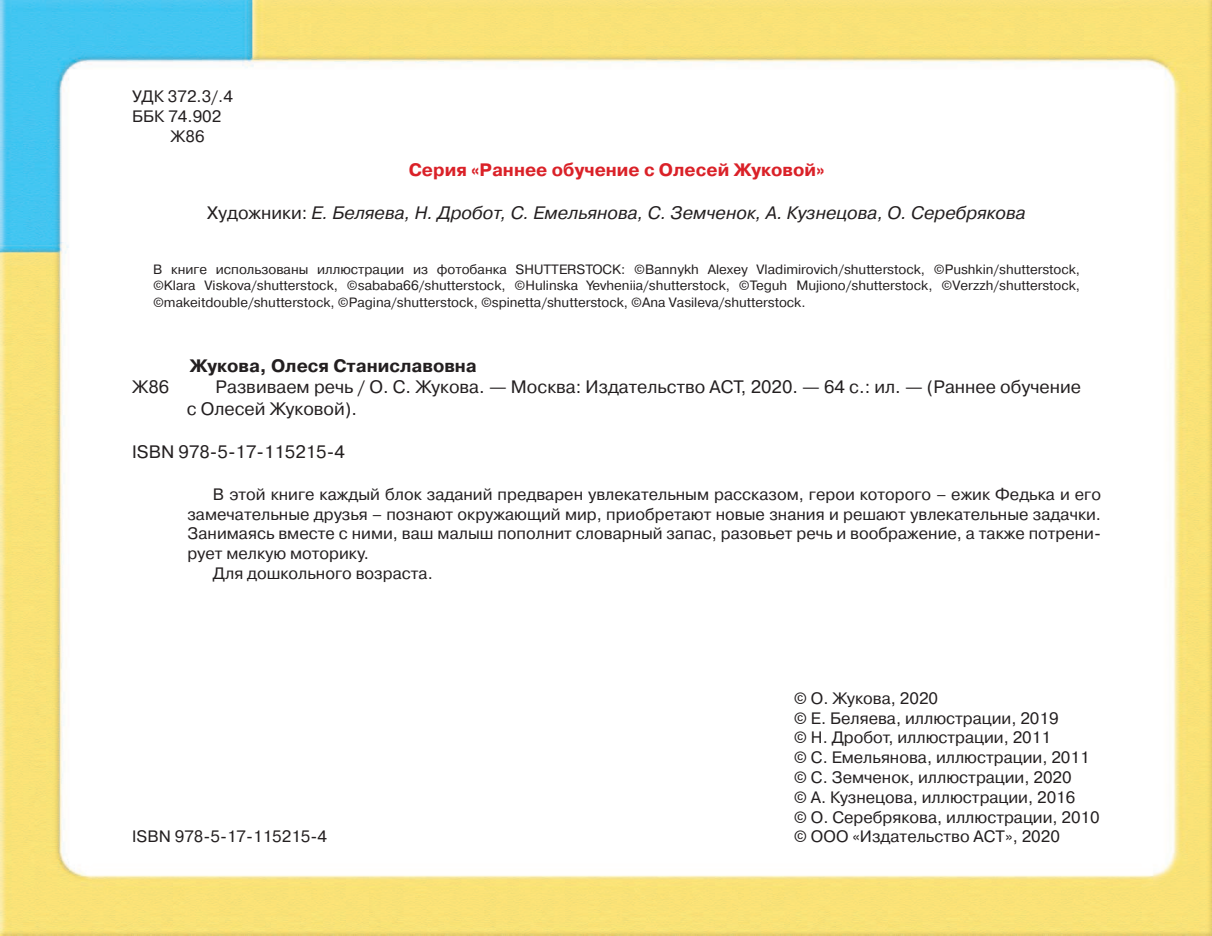
<style>
.page{position:relative;width:1212px;height:936px;background:#fff}
.page>*{position:absolute;margin:0;border:0;box-sizing:border-box;transform-origin:0 0}
.t1{font:18px/21.6px "Pragmatica C";color:#231f20}
.t2{font:italic 18px "Pragmatica C";color:#231f20}
.t3{font:700 18px "Pragmatica C";color:#da2128}
.t4{font:700 18px "Pragmatica C";color:#231f20}
.t5{font:16.5px/19.8px "Pragmatica C";color:#231f20}
.t6{font:13.5px/16.2px "Pragmatica C";color:#231f20;text-align:justify}
.s1{font-style:normal}
</style>
<div class="page">
<img style="left:0;top:0;width:1212px;height:935px">
<p class="t5" style="left:132px;top:88px;width:102px">УДК 372.3/.4</p>
<p class="t5" style="left:132px;top:107px;width:91px">ББК 74.902</p>
<p class="t5" style="left:171px;top:127px;width:36px">Ж86</p>
<p class="t3" style="left:409px;top:162px;width:417px">Серия «Раннее обучение с Олесей Жуковой»</p>
<p class="t2" style="left:207px;top:206px;width:820px"><span class="s1">Художники:</span> Е. Беляева, Н. Дробот, С. Емельянова, С. Земченок, А. Кузнецова, О. Серебрякова</p>
<p class="t6" style="left:153px;top:262px;width:928px">В книге использованы иллюстрации из фотобанка SHUTTERSTOCK: ©Bannykh Alexey Vladimirovich/shutterstock, ©Pushkin/shutterstock, ©Klara Viskova/shutterstock, ©sababa66/shutterstock, ©Hulinska Yevheniia/shutterstock, ©Teguh Mujiono/shutterstock, ©Verzzh/shutterstock, ©makeitdouble/shutterstock, ©Pagina/shutterstock, ©spinetta/shutterstock, ©Ana Vasileva/shutterstock.</p>
<p class="t4" style="left:190px;top:358px;width:289px">Жукова, Олеся Станиславовна</p>
<p class="t1" style="left:132px;top:378px;width:39px">Ж86</p>
<p class="t1" style="left:187px;top:378px;width:896px;text-indent:29px">Развиваем речь / О. С. Жукова. — Москва: Издательство АСТ, 2020. — 64 с.: ил. — (Раннее обучение с Олесей Жуковой).</p>
<p class="t1" style="left:132px;top:442px;width:214px">ISBN 978-5-17-115215-4</p>
<p class="t5" style="left:213px;top:485px;width:889px">В этой книге каждый блок заданий предварен увлекательным рассказом, герои которого – ежик Федька и его</p>
<p class="t5" style="left:187px;top:505px;width:915px">замечательные друзья – познают окружающий мир, приобретают новые знания и решают увлекательные задачки.</p>
<p class="t5" style="left:187px;top:525px;width:915px">Занимаясь вместе с ними, ваш малыш пополнит словарный запас, разовьет речь и воображение, а также потрени-</p>
<p class="t5" style="left:187px;top:544px;width:183px">рует мелкую моторику.</p>
<p class="t5" style="left:213px;top:564px;width:221px">Для дошкольного возраста.</p>
<p class="t5" style="left:132px;top:828px;width:196px">ISBN 978-5-17-115215-4</p>
<p class="t5" style="left:794px;top:689px;width:307px">© О. Жукова, 2020<br>© Е. Беляева, иллюстрации, 2019<br>© Н. Дробот, иллюстрации, 2011<br>© С. Емельянова, иллюстрации, 2011 © С. Земченок, иллюстрации, 2020<br>© А. Кузнецова, иллюстрации, 2016<br>© О. Серебрякова, иллюстрации, 2010 © ООО «Издательство АСТ», 2020</p>
</div>
